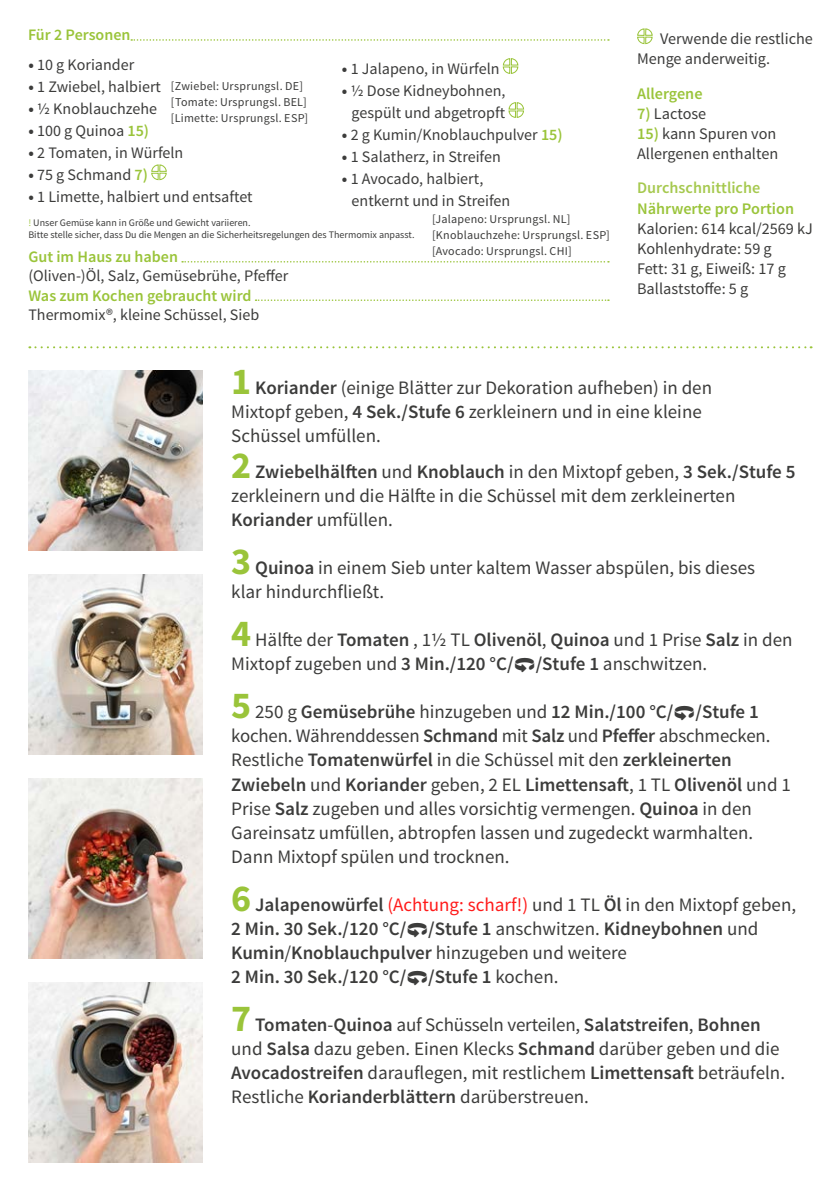
<style>
.page{position:relative;width:840px;height:1191px;background:#fff}
.page>*{position:absolute;margin:0;border:0;box-sizing:border-box;transform-origin:0 0}
.FRONT___BACK_Running{font:19px/24px "Source Sans Pro";color:#3c3c3b}
.FRONT___BACK_Running-2{font:600 19px/24px "Source Sans Pro";color:#3c3c3b}
.BACK_Text_next_to_ta{font:16.2px/20.2px "Source Sans Pro";color:#3c3c3b}
.BACK_Text_next_to_ta-2{font:600 16.2px/20.2px "Source Sans Pro";color:#9ac43a}
.BACK_Table_Content_L{font:16px/19.2px "Source Sans Pro";color:#3c3c3b}
.Zutaten_TM{font:16px "Source Sans Pro";color:#3c3c3b}
.BACK_Table_Content_L-2{font:600 16px "Source Sans Pro";color:#9ac43a}
.BACK_Table_Header_LE{font:12px "Source Sans Pro";letter-spacing:.02em;color:#3c3c3b}
.t1{font:10px/12px "Source Sans Pro";color:#3c3c3b}
.s1{font-weight:700}
.s2{font-weight:600;color:#9ac43a}
.s3{color:#a6c94f}
.s4{font-weight:700;font-size:38px;color:#9ac43a}
.s5{font-weight:600}
.s6{font-weight:400;color:#ff1a1a}
.s7{font-weight:400}
</style>
<div class="page">
<svg style="left:131px;top:39px;width:477px;height:2px"></svg>
<svg style="left:182px;top:261px;width:426px;height:1px"></svg>
<svg style="left:255px;top:299px;width:353px;height:2px"></svg>
<svg style="left:151px;top:164px;width:16px;height:17px"></svg>
<svg style="left:502px;top:58px;width:16px;height:16px"></svg>
<svg style="left:508px;top:102px;width:16px;height:16px"></svg>
<img style="left:28px;top:982px;width:175px;height:180px">
<img style="left:28px;top:778px;width:175px;height:180px">
<img style="left:28px;top:370px;width:175px;height:180px">
<img style="left:28px;top:574px;width:175px;height:180px">
<svg style="left:29px;top:346px;width:782px;height:2px"></svg>
<svg style="left:637px;top:28px;width:16px;height:17px"></svg>
<p class="BACK_Table_Content_L-2" style="left:28px;top:25px;width:104px">Für 2 Personen</p>
<p class="BACK_Table_Content_L" style="left:28px;top:55px;width:107px"><span class="s1">•</span> 10 g Koriander</p>
<p class="BACK_Table_Content_L" style="left:28px;top:77px;width:134px"><span class="s1">•</span> 1 Zwiebel, halbiert</p>
<p class="BACK_Table_Content_L" style="left:28px;top:99px;width:130px"><span class="s1">•</span> ½ Knoblauchzehe</p>
<p class="BACK_Table_Content_L" style="left:28px;top:121px;width:122px"><span class="s1">•</span> 100 g Quinoa <span class="s2">15)</span></p>
<p class="BACK_Table_Content_L" style="left:28px;top:143px;width:156px"><span class="s1">•</span> 2 Tomaten, in Würfeln</p>
<p class="BACK_Table_Content_L" style="left:28px;top:165px;width:121px"><span class="s1">•</span> 75 g Schmand <span class="s2">7)</span></p>
<p class="BACK_Table_Content_L" style="left:28px;top:187px;width:225px"><span class="s1">•</span> 1 Limette, halbiert und entsaftet</p>
<p class="BACK_Table_Header_LE" style="left:171px;top:79px;width:133px">[Zwiebel: Ursprungsl. DE]</p>
<p class="BACK_Table_Header_LE" style="left:171px;top:95px;width:137px">[Tomate: Ursprungsl. BEL]</p>
<p class="BACK_Table_Header_LE" style="left:171px;top:111px;width:139px">[Limette: Ursprungsl. ESP]</p>
<p class="BACK_Table_Content_L" style="left:342px;top:59px;width:159px"><span class="s1">•</span> 1 Jalapeno, in Würfeln</p>
<p class="BACK_Table_Content_L" style="left:342px;top:81px;width:165px"><span class="s1">•</span> ½ Dose Kidneybohnen,</p>
<p class="Zutaten_TM" style="left:351px;top:103px;width:155px">gespült und abgetropft</p>
<p class="BACK_Table_Content_L" style="left:342px;top:125px;width:222px"><span class="s1">•</span> 2 g Kumin/Knoblauchpulver <span class="s2">15)</span></p>
<p class="BACK_Table_Content_L" style="left:342px;top:147px;width:160px"><span class="s1">•</span> 1 Salatherz, in Streifen</p>
<p class="BACK_Table_Content_L" style="left:342px;top:169px;width:143px"><span class="s1">•</span> 1 Avocado, halbiert,</p>
<p class="Zutaten_TM" style="left:351px;top:191px;width:160px">entkernt und in Streifen</p>
<p class="t1" style="left:28px;top:217px;width:387px"><span class="s3">!</span> Unser Gemüse kann in Größe und Gewicht variieren.<br>Bitte stelle sicher, dass Du die Mengen an die Sicherheitsregelungen des Thermomix anpasst.</p>
<p class="BACK_Table_Content_L" style="left:28px;top:247px;width:261px"><span class="s2">Gut im Haus zu haben<br></span>(Oliven-)Öl, Salz, Gemüsebrühe, Pfeffer</p>
<p class="BACK_Table_Content_L-2" style="left:28px;top:285px;width:224px">Was zum Kochen gebraucht wird</p>
<p class="BACK_Table_Content_L" style="left:28px;top:305px;width:232px">Thermomix®, kleine Schüssel, Sieb</p>
<p class="BACK_Table_Header_LE" style="left:432px;top:211px;width:140px">[Jalapeno: Ursprungsl. NL]</p>
<p class="BACK_Table_Header_LE" style="left:432px;top:227px;width:179px">[Knoblauchzehe: Ursprungsl. ESP]</p>
<p class="BACK_Table_Header_LE" style="left:432px;top:243px;width:141px">[Avocado: Ursprungsl. CHI]</p>
<p class="BACK_Text_next_to_ta" style="left:636px;top:29px;width:177px;text-indent:23px">Verwende die restliche<br>Menge anderweitig.</p>
<p class="BACK_Text_next_to_ta-2" style="left:636px;top:83px;width:67px">Allergene</p>
<p class="BACK_Text_next_to_ta" style="left:636px;top:104px;width:71px"><span class="s2">7)</span> Lactose</p>
<p class="BACK_Text_next_to_ta" style="left:636px;top:124px;width:143px"><span class="s2">15)</span> kann Spuren von<br>Allergenen enthalten</p>
<p class="BACK_Text_next_to_ta-2" style="left:636px;top:178px;width:158px"><span class="s3">Durchschnittliche<br></span>Nährwerte pro Portion</p>
<p class="BACK_Text_next_to_ta" style="left:636px;top:219px;width:177px">Kalorien: 614 kcal/2569 kJ</p>
<p class="BACK_Text_next_to_ta" style="left:636px;top:239px;width:150px">Kohlenhydrate: 59 g<br>Fett: 31 g, Eiweiß: 17 g</p>
<p class="BACK_Text_next_to_ta" style="left:636px;top:279px;width:113px">Ballaststoffe: 5 g</p>
<p class="FRONT___BACK_Running" style="left:231px;top:376px;width:482px"><span class="s4">1</span> <span class="s5">Koriander</span> (einige Blätter zur Dekoration aufheben) in den<br>Mixtopf geben, <span class="s5">4 Sek./Stufe 6</span> zerkleinern und in eine kleine<br>Schüssel umfüllen.</p>
<p class="FRONT___BACK_Running" style="left:231px;top:460px;width:565px"><span class="s4">2</span> <span class="s5">Zwiebelhälften</span> und <span class="s5">Knoblauch</span> in den Mixtopf geben, <span class="s5">3 Sek./Stufe 5 </span>zerkleinern und die Hälfte in die Schüssel mit dem zerkleinerten<br><span class="s5">Koriander</span> umfüllen.</p>
<p class="FRONT___BACK_Running" style="left:231px;top:556px;width:525px"><span class="s4">3</span> <span class="s5">Quinoa</span> in einem Sieb unter kaltem Wasser abspülen, bis dieses klar hindurchfließt.</p>
<p class="FRONT___BACK_Running" style="left:231px;top:628px;width:562px"><span class="s4">4</span> Hälfte der <span class="s5">Tomaten</span> , 1½ TL <span class="s5">Olivenöl</span>, <span class="s5">Quinoa</span> und 1 Prise <span class="s5">Salz</span> in den<br>Mixtopf zugeben und <span class="s5">3 Min./120 °C/ /Stufe 1</span> anschwitzen.</p>
<p class="FRONT___BACK_Running" style="left:231px;top:700px;width:560px"><span class="s4">5</span> 250 g <span class="s5">Gemüsebrühe</span> hinzugeben und <span class="s5">12 Min./100 °C/ /Stufe 1 </span>kochen. Währenddessen <span class="s5">Schmand</span> mit <span class="s5">Salz</span> und <span class="s5">Pfeffer</span> abschmecken.<br>Restliche <span class="s5">Tomatenwürfel</span> in die Schüssel mit den <span class="s5">zerkleinerten Zwiebeln</span> und <span class="s5">Koriander</span> geben, 2 EL <span class="s5">Limettensaft</span>, 1 TL <span class="s5">Olivenöl</span> und 1<br>Prise <span class="s5">Salz</span> zugeben und alles vorsichtig vermengen. <span class="s5">Quinoa</span> in den Gareinsatz umfüllen, abtropfen lassen und zugedeckt warmhalten.<br>Dann Mixtopf spülen und trocknen.</p>
<p class="FRONT___BACK_Running-2" style="left:231px;top:892px;width:566px"><span class="s4">6</span> Jalapenowürfel <span class="s6">(Achtung: scharf!)</span> <span class="s7">und 1 TL</span> Öl <span class="s7">in den Mixtopf geben, </span>2 Min. 30 Sek./120 °C/ /Stufe 1 <span class="s7">anschwitzen.</span> Kidneybohnen <span class="s7">und </span>Kumin<span class="s7">/</span>Knoblauchpulver <span class="s7">hinzugeben und weitere<br></span>2 Min. 30 Sek./120 °C/ /Stufe 1 <span class="s7">kochen.</span></p>
<p class="FRONT___BACK_Running" style="left:231px;top:1012px;width:555px"><span class="s4">7</span> <span class="s5">Tomaten</span>-<span class="s5">Quinoa</span> auf Schüsseln verteilen, <span class="s5">Salatstreifen</span>, <span class="s5">Bohnen </span>und <span class="s5">Salsa</span> dazu geben. Einen Klecks <span class="s5">Schmand</span> darüber geben und die <span class="s5">Avocadostreifen</span> darauflegen, mit restlichem <span class="s5">Limettensaft</span> beträufeln.<br>Restliche <span class="s5">Korianderblättern</span> darüberstreuen.</p>
</div>
